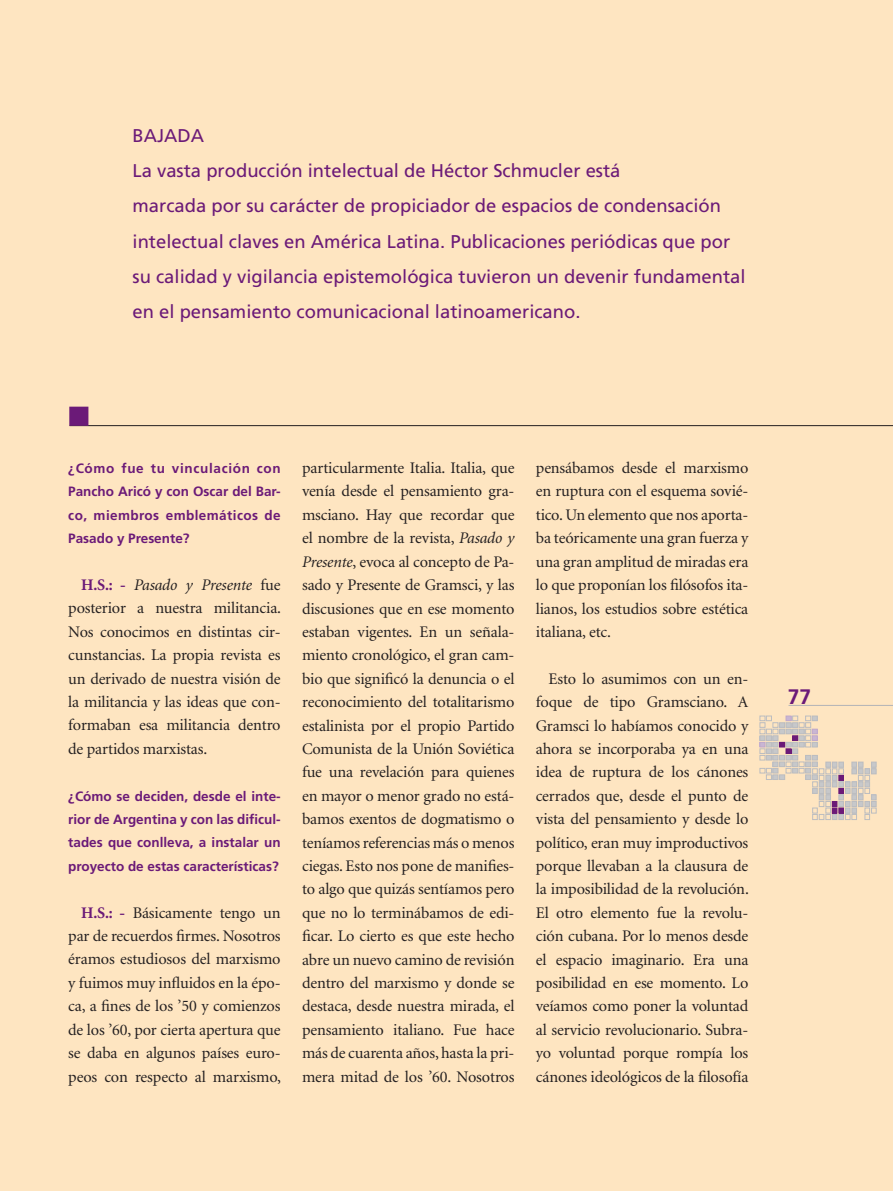
<style>
.page{position:relative;width:893px;height:1191px;background:#fee5c1}
.page>*{position:absolute;margin:0;border:0;box-sizing:border-box;transform-origin:0 0}
.t1{font:700 21px "Frutiger";color:#6b1a78}
.t2{font:18.45px/35.2px "Frutiger";color:#6b1a78}
.t3{font:16.2px/23.4px "Minion";letter-spacing:-.01em;color:#231f20;text-align:justify}
.t4{font:700 13.5px/23.4px "Frutiger";color:#6b1a78;text-align:justify}
.s1{font-weight:700;color:#6b1a78}
.s2{font-style:italic}
</style>
<div class="page">
<hr style="left:70px;top:425px;width:823px;height:1px;background:#231f20">
<div style="left:70px;top:407px;width:18px;height:18px;background:#6b1a78"></div>
<div style="left:69px;top:406px;width:19px;height:20px;border:2px solid #6b1a78"></div>
<hr style="left:788px;top:705px;width:105px;height:1px;background:#b2b3b7">
<svg style="left:760px;top:716px;width:116px;height:103px"></svg>
<p class="t2" style="left:133px;top:118px;width:615px">BAJADA<br>La vasta producción intelectual de Héctor Schmucler está<br>marcada por su carácter de propiciador de espacios de condensación intelectual claves en América Latina. Publicaciones periódicas que por su calidad y vigilancia epistemológica tuvieron un devenir fundamental en el pensamiento comunicacional latinoamericano.</p>
<p class="t4" style="left:68px;top:456px;width:214px">¿Cómo fue tu vinculación con Pancho Aricó y con Oscar del Bar&shy;co, miembros emblemáticos de Pasado y Presente?</p>
<p class="t3" style="left:68px;top:573px;width:214px;text-indent:13px"><span class="s1">H.S.: -</span> <span class="s2">Pasado y Presente</span> fue posterior a nuestra militancia.<br>Nos conocimos en distintas cir&shy;cunstancias. La propia revista es un derivado de nuestra visión de la militancia y las ideas que con&shy;formaban esa militancia dentro de partidos marxistas.</p>
<p class="t4" style="left:68px;top:784px;width:214px">¿Cómo se deciden, desde el inte&shy;rior de Argentina y con las dificul&shy;tades que conlleva, a instalar un proyecto de estas características?</p>
<p class="t3" style="left:68px;top:901px;width:214px;text-indent:13px"><span class="s1">H.S.: -</span> Básicamente tengo un par de recuerdos firmes. Nosotros éramos estudiosos del marxismo y fuimos muy influidos en la épo&shy;ca, a fines de los ’50 y comienzos de los ’60, por cierta apertura que se daba en algunos países euro&shy;peos con respecto al marxismo,</p>
<p class="t3" style="left:302px;top:457px;width:214px">particularmente Italia. Italia, que venía desde el pensamiento gra&shy;msciano. Hay que recordar que el nombre de la revista, <span class="s2">Pasado y Presente</span>, evoca al concepto de Pa&shy;sado y Presente de Gramsci, y las discusiones que en ese momento estaban vigentes. En un señala&shy;miento cronológico, el gran cam&shy;bio que significó la denuncia o el reconocimiento del totalitarismo estalinista por el propio Partido Comunista de la Unión Soviética fue una revelación para quienes en mayor o menor grado no está&shy;bamos exentos de dogmatismo o teníamos referencias más o menos ciegas. Esto nos pone de manifies&shy;to algo que quizás sentíamos pero que no lo terminábamos de edi&shy;ficar. Lo cierto es que este hecho abre un nuevo camino de revisión dentro del marxismo y donde se destaca, desde nuestra mirada, el pensamiento italiano. Fue hace más de cuarenta años, hasta la pri&shy;mera mitad de los ’60. Nosotros</p>
<p class="t3" style="left:536px;top:457px;width:214px">pensábamos desde el marxismo en ruptura con el esquema sovié&shy;tico. Un elemento que nos aporta&shy;ba teóricamente una gran fuerza y una gran amplitud de miradas era lo que proponían los filósofos ita&shy;lianos, los estudios sobre estética italiana, etc.</p>
<p class="t3" style="left:536px;top:667px;width:214px;text-indent:13px">Esto lo asumimos con un en&shy;foque de tipo Gramsciano. A Gramsci lo habíamos conocido y ahora se incorporaba ya en una idea de ruptura de los cánones cerrados que, desde el punto de vista del pensamiento y desde lo político, eran muy improductivos porque llevaban a la clausura de la imposibilidad de la revolución.<br>El otro elemento fue la revolu&shy;ción cubana. Por lo menos desde el espacio imaginario. Era una posibilidad en ese momento. Lo veíamos como poner la voluntad al servicio revolucionario. Subra&shy;yo voluntad porque rompía los cánones ideológicos de la filosofía</p>
<p class="t1" style="left:788px;top:684px;width:25px">77</p>
</div>
